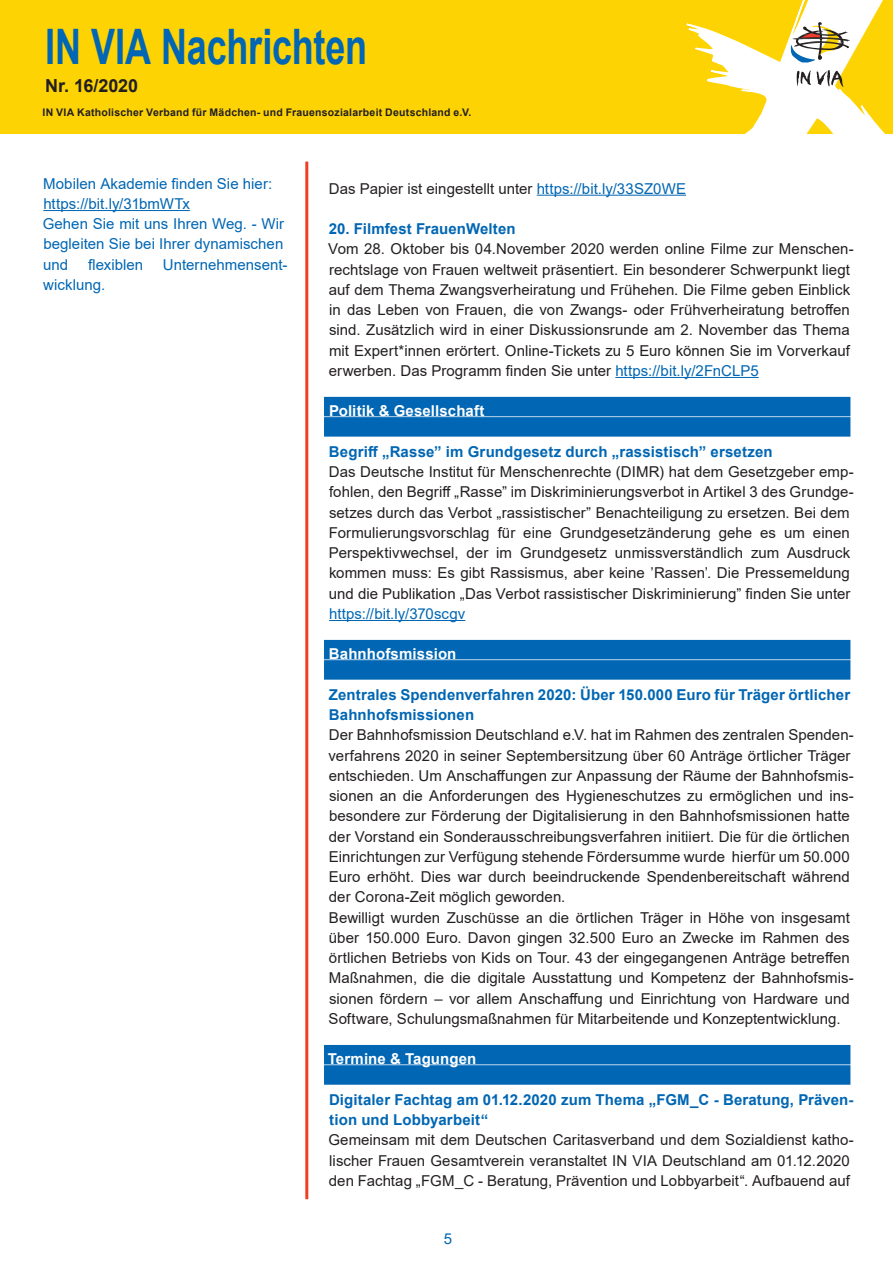
<style>
.page{position:relative;width:893px;height:1263px;background:#fff}
.page>*{position:absolute;margin:0;border:0;box-sizing:border-box;transform-origin:0 0}
.t1{font:700 48.9px "Arial";letter-spacing:-.005em;color:#0166b3;scale:.74 1}
.t2{font:700 18px "Arial";color:#231f20}
.t3{font:15px/20.2px "Arial";letter-spacing:.005em;color:#231f20}
.t4{font:700 15px/20.2px "Arial";letter-spacing:.01em;color:#0166b3}
.t5{font:15px/20.2px "Arial";letter-spacing:.005em;color:#0166b3;text-align:justify}
.TITELKASTEN_BLAU{font:700 15px "Arial";letter-spacing:.005em;color:#fff}
.t6{font:700 10.5px "Arial";letter-spacing:.02em;color:#231f20}
.s1{color:#0166b3}
</style>
<div class="page">
<div style="left:0;top:0;width:893px;height:133px;background:#fed304"></div>
<svg style="left:686px;top:0;width:199px;height:133px"></svg>
<hr style="left:305px;top:162px;width:3px;height:1037px;background:#ef3e22">
<hr style="left:43px;top:210px;width:147px;height:1px;background:#0166b3">
<hr style="left:537px;top:195px;width:149px;height:1px;background:#0166b3">
<hr style="left:615px;top:377px;width:144px;height:1px;background:#0166b3">
<div style="left:324px;top:397px;width:526px;height:19px;background:#0166b3"></div>
<div style="left:324px;top:417px;width:526px;height:20px;background:#0166b3"></div>
<hr style="left:329px;top:620px;width:136px;height:1px;background:#0166b3">
<div style="left:324px;top:640px;width:526px;height:19px;background:#0166b3"></div>
<div style="left:324px;top:660px;width:526px;height:20px;background:#0166b3"></div>
<div style="left:324px;top:1045px;width:526px;height:19px;background:#0166b3"></div>
<div style="left:324px;top:1065px;width:526px;height:20px;background:#0166b3"></div>
<h1 class="t1" style="left:45px;top:12px;width:437px">IN VIA Nachrichten</h1>
<p class="t2" style="left:45px;top:73px;width:95px">Nr. 16/2020</p>
<p class="t6" style="left:43px;top:105px;width:430px">IN VIA Katholischer Verband für Mädchen- und Frauensozialarbeit Deutschland e.V.</p>
<p class="t5" style="left:43px;top:173px;width:231px">Mobilen Akademie finden Sie hier:</p>
<p class="t5" style="left:43px;top:193px;width:148px">https://bit.ly/31bmWTx</p>
<p class="t5" style="left:43px;top:214px;width:243px">Gehen Sie mit uns Ihren Weg. - Wir begleiten Sie bei Ihrer dynamischen und</p>
<p class="t5" style="left:88px;top:254px;width:57px">flexiblen</p>
<p class="t5" style="left:163px;top:254px;width:126px">Unternehmensent-</p>
<p class="t5" style="left:43px;top:274px;width:64px">wicklung.</p>
<p class="t3" style="left:329px;top:178px;width:359px">Das Papier ist eingestellt unter <span class="s1">https://bit.ly/33SZ0WE</span></p>
<p class="t4" style="left:329px;top:219px;width:189px">20. Filmfest FrauenWelten</p>
<p class="t3" style="left:328px;top:239px;width:527px">Vom 28. Oktober bis 04.November 2020 werden online Filme zur Menschen&shy;rechtslage von Frauen weltweit präsentiert. Ein besonderer Schwerpunkt liegt auf dem Thema Zwangsverheiratung und Frühehen. Die Filme geben Einblick in das Leben von Frauen, die von Zwangs- oder Frühverheiratung betroffen sind. Zusätzlich wird in einer Diskussionsrunde am 2. November das Thema mit Expert*innen erörtert. Online-Tickets zu 5 Euro können Sie im Vorverkauf erwerben. Das Programm finden Sie unter <span class="s1">https://bit.ly/2FnCLP5</span></p>
<p class="TITELKASTEN_BLAU" style="left:329px;top:400px;width:157px">Politik &amp; Gesellschaft</p>
<p class="t4" style="left:329px;top:442px;width:445px">Begriff „Rasse” im Grundgesetz durch „rassistisch” ersetzen</p>
<p class="t3" style="left:329px;top:462px;width:527px">Das Deutsche Institut für Menschenrechte (DIMR) hat dem Gesetzgeber emp&shy;fohlen, den Begriff „Rasse” im Diskriminierungsverbot in Artikel 3 des Grundge&shy;setzes durch das Verbot „rassistischer” Benachteiligung zu ersetzen. Bei dem Formulierungsvorschlag für eine Grundgesetzänderung gehe es um einen Perspektivwechsel, der im Grundgesetz unmissverständlich zum Ausdruck kommen muss: Es gibt Rassismus, aber keine ’Rassen’. Die Pressemeldung und die Publikation „Das Verbot rassistischer Diskriminierung” finden Sie unter <span class="s1">https://bit.ly/370scgv</span></p>
<p class="TITELKASTEN_BLAU" style="left:329px;top:643px;width:129px">Bahnhofsmission</p>
<p class="t4" style="left:329px;top:685px;width:523px">Zentrales Spendenverfahren 2020: Über 150.000 Euro für Träger örtlicher<br>Bahnhofsmissionen</p>
<p class="t3" style="left:329px;top:725px;width:527px">Der Bahnhofsmission Deutschland e.V. hat im Rahmen des zentralen Spenden&shy;verfahrens 2020 in seiner Septembersitzung über 60 Anträge örtlicher Träger entschieden. Um Anschaffungen zur Anpassung der Räume der Bahnhofsmis&shy;sionen an die Anforderungen des Hygieneschutzes zu ermöglichen und ins&shy;besondere zur Förderung der Digitalisierung in den Bahnhofsmissionen hatte der Vorstand ein Sonderausschreibungsverfahren initiiert. Die für die örtlichen Einrichtungen zur Verfügung stehende Fördersumme wurde hierfür um 50.000<br>Euro erhöht. Dies war durch beeindruckende Spendenbereitschaft während der Corona-Zeit möglich geworden.</p>
<p class="t3" style="left:329px;top:907px;width:527px">Bewilligt wurden Zuschüsse an die örtlichen Träger in Höhe von insgesamt über 150.000 Euro. Davon gingen 32.500 Euro an Zwecke im Rahmen des örtlichen Betriebs von Kids on Tour. 43 der eingegangenen Anträge betreffen Maßnahmen, die die digitale Ausstattung und Kompetenz der Bahnhofsmis&shy;sionen fördern – vor allem Anschaffung und Einrichtung von Hardware und Software, Schulungsmaßnahmen für Mitarbeitende und Konzeptentwicklung.</p>
<p class="TITELKASTEN_BLAU" style="left:328px;top:1048px;width:150px">Termine &amp; Tagungen</p>
<p class="t4" style="left:329px;top:1090px;width:526px">Digitaler Fachtag am 01.12.2020 zum Thema „FGM_C - Beratung, Präven&shy;tion und Lobbyarbeit“</p>
<p class="t3" style="left:328px;top:1130px;width:527px">Gemeinsam mit dem Deutschen Caritasverband und dem Sozialdienst katho&shy;lischer Frauen Gesamtverein veranstaltet IN VIA Deutschland am 01.12.2020 den Fachtag „FGM_C - Beratung, Prävention und Lobbyarbeit“. Aufbauend auf</p>
<p class="t5" style="left:444px;top:1229px;width:10px">5</p>
</div>
